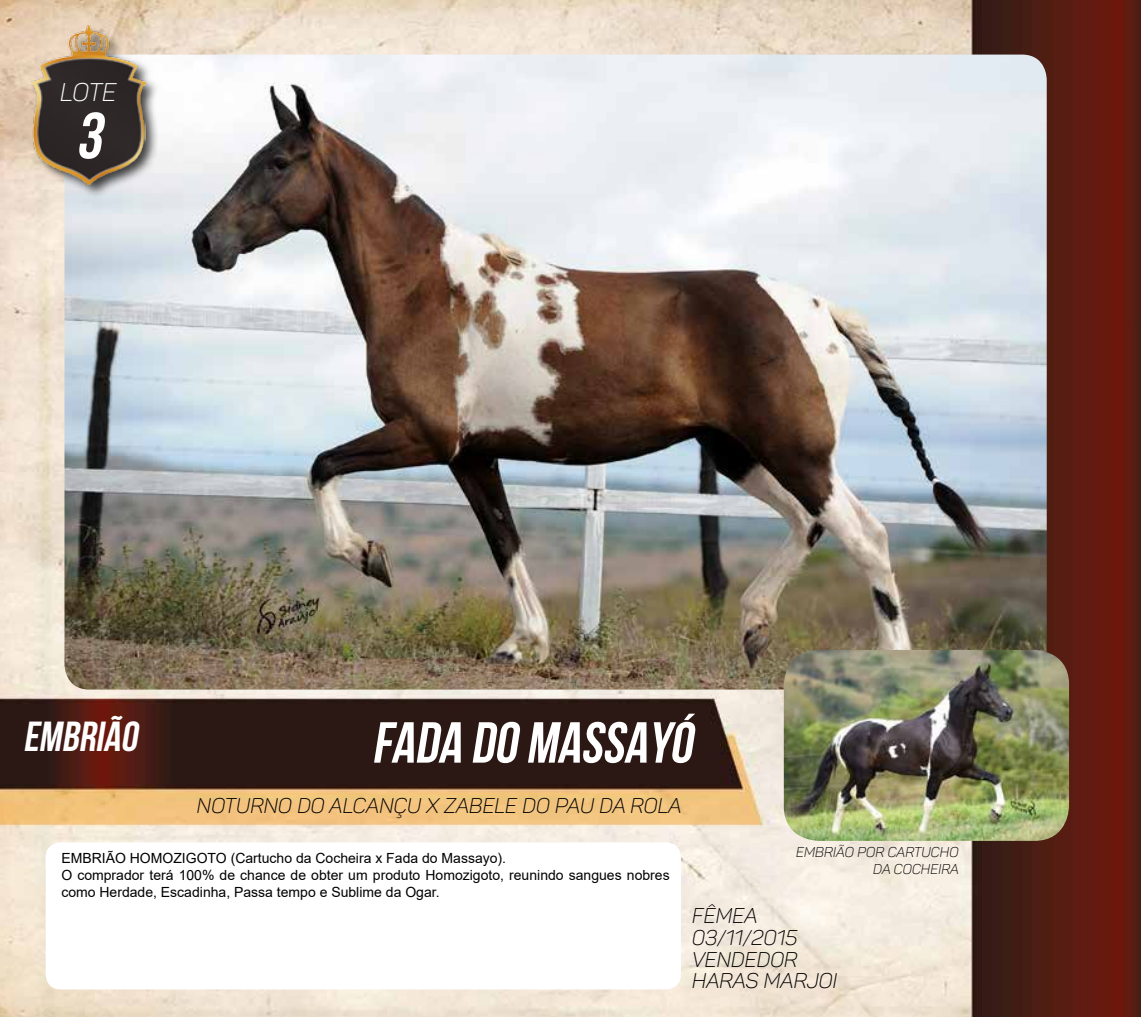
<style>
.page{position:relative;width:1141px;height:1017px;background:#fff}
.page>*{position:absolute;margin:0;border:0;box-sizing:border-box;transform-origin:0 0}
.t1{font:italic 700 65.27px "Bebas Neue";color:#fff}
.t2{font:italic 700 57.75px "Bebas Neue";color:#fff}
.t3{font:italic 700 42px "Bebas Neue";color:#fff}
.t4{font:25.2px "Panton Lightitalic Caps";color:#fff}
.t5{font:21px/21.7px "Panton Lightitalic Caps";color:#000}
.t6{font:14px/16.8px "Arial";color:#000}
.t7{font:14px/16.8px "Panton Lightitalic Caps";color:#000;text-align:right}
</style>
<div class="page">
<img style="left:0;top:0;width:1141px;height:1017px">
<div style="left:46px;top:842px;width:635px;height:147px;background:#fff;border-radius:15px"></div>
<img style="left:64px;top:55px;width:983px;height:635px">
<div style="left:31px;top:24px;width:129px;height:175px;background:#000;opacity:.75"></div>
<img style="left:32px;top:25px;width:113px;height:159px">
<img style="left:784px;top:650px;width:285px;height:191px">
<h3 class="t4" style="left:60px;top:77px;width:58px">LOTE</h3>
<h1 class="t1" style="left:76px;top:100px;width:38px">3</h1>
<h3 class="t3" style="left:23px;top:713px;width:122px">EMBRIÃO</h3>
<h2 class="t2" style="left:372px;top:711px;width:332px">FADA DO MASSAYÓ</h2>
<h3 class="t5" style="left:197px;top:795px;width:486px">NOTURNO DO ALCANÇU X ZABELE DO PAU DA ROLA</h3>
<p class="t6" style="left:61px;top:850px;width:610px">EMBRIÃO HOMOZIGOTO (Cartucho da Cocheira x Fada do Massayo).<br>O comprador terá 100% de chance de obter um produto Homozigoto, reunindo sangues nobres como Herdade, Escadinha, Passa tempo e Sublime da Ogar.</p>
<p class="t7" style="left:796px;top:843px;width:164px">EMBRIÃO POR CARTUCHO<br>DA COCHEIRA</p>
<h3 class="t5" style="left:692px;top:905px;width:147px">FÊMEA<br>03/11/2015<br>VENDEDOR<br>HARAS MARJOI</h3>
</div>
